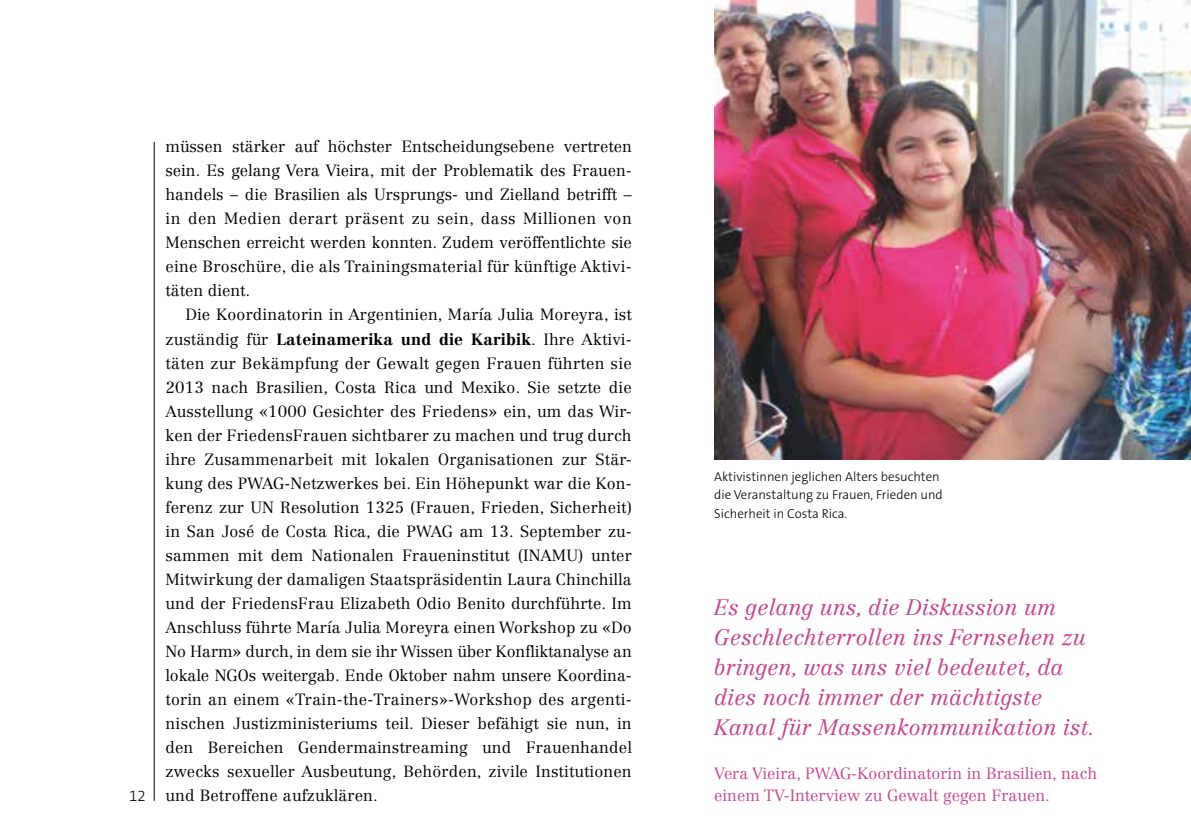
<style>
.page{position:relative;width:1191px;height:840px;background:#fff}
.page>*{position:absolute;margin:0;border:0;box-sizing:border-box;transform-origin:0 0}
.t1{font:italic 300 22px/30px "Centennial LT Std";color:#c7458e}
.t2{font:300 16px/24px "Centennial LT Std";letter-spacing:.01em;color:#000;text-align:justify}
.t3{font:300 16px/22px "Centennial LT Std";color:#c7458e}
.t4{font:300 15px "The Sans B W3";color:#000}
.t5{font:300 13px/18.4px "The Sans B W3";color:#000}
.s1{font-weight:700}
</style>
<div class="page">
<hr style="left:154px;top:142px;width:1px;height:658px;background:#000">
<img style="left:714px;top:0;width:477px;height:459px">
<p class="t4" style="left:129px;top:785px;width:18px">12</p>
<p class="t2" style="left:165px;top:135px;width:468px">müssen stärker auf höchster Entscheidungsebene vertreten sein. Es gelang Vera Vieira, mit der Problematik des Frauen&shy;handels – die Brasilien als Ursprungs- und Zielland betrifft – in den Medien derart präsent zu sein, dass Millionen von Menschen erreicht werden konnten. Zudem veröffentlichte sie eine Broschüre, die als Trainingsmaterial für künftige Aktivi&shy;täten dient.</p>
<p class="t2" style="left:165px;top:303px;width:468px;text-indent:20px">Die Koordinatorin in Argentinien, María Julia Moreyra, ist zuständig für <span class="s1">Lateinamerika und die Karibik</span>. Ihre Aktivi&shy;täten zur Bekämpfung der Gewalt gegen Frauen führten sie 2013 nach Brasilien, Costa Rica und Mexiko. Sie setzte die Ausstellung «1000 Gesichter des Friedens» ein, um das Wir&shy;ken der FriedensFrauen sichtbarer zu machen und trug durch ihre Zusammenarbeit mit lokalen Organisationen zur Stär&shy;kung des PWAG-Netzwerkes bei. Ein Höhepunkt war die Kon&shy;ferenz zur UN Resolution 1325 (Frauen, Frieden, Sicherheit) in San José de Costa Rica, die PWAG am 13. September zu&shy;sammen mit dem Nationalen Fraueninstitut (INAMU) unter Mitwirkung der damaligen Staatspräsidentin Laura Chinchilla und der FriedensFrau Elizabeth Odio Benito durchführte. Im Anschluss führte María Julia Moreyra einen Workshop zu «Do No Harm» durch, in dem sie ihr Wissen über Konfliktanalyse an lokale NGOs weitergab. Ende Oktober nahm unsere Koordina&shy;torin an einem «Train-the-Trainers»-Workshop des argenti&shy;nischen Justizministeriums teil. Dieser befähigt sie nun, in den Bereichen Gendermainstreaming und Frauenhandel zwecks sexueller Ausbeutung, Behörden, zivile Institutionen und Betroffene aufzuklären.</p>
<p class="t5" style="left:714px;top:467px;width:230px">Aktivistinnen jeglichen Alters besuchten die Veranstaltung zu Frauen, Frieden und<br>Sicherheit in Costa Rica.</p>
<h1 class="t1" style="left:714px;top:591px;width:382px">Es gelang uns, die Diskussion um Geschlechterrollen ins Fernsehen zu bringen, was uns viel bedeutet, da dies noch immer der mächtigste Kanal für Massenkommunikation ist.</h1>
<p class="t3" style="left:714px;top:762px;width:384px">Vera Vieira, PWAG-Koordinatorin in Brasilien, nach einem TV-Interview zu Gewalt gegen Frauen.</p>
</div>
